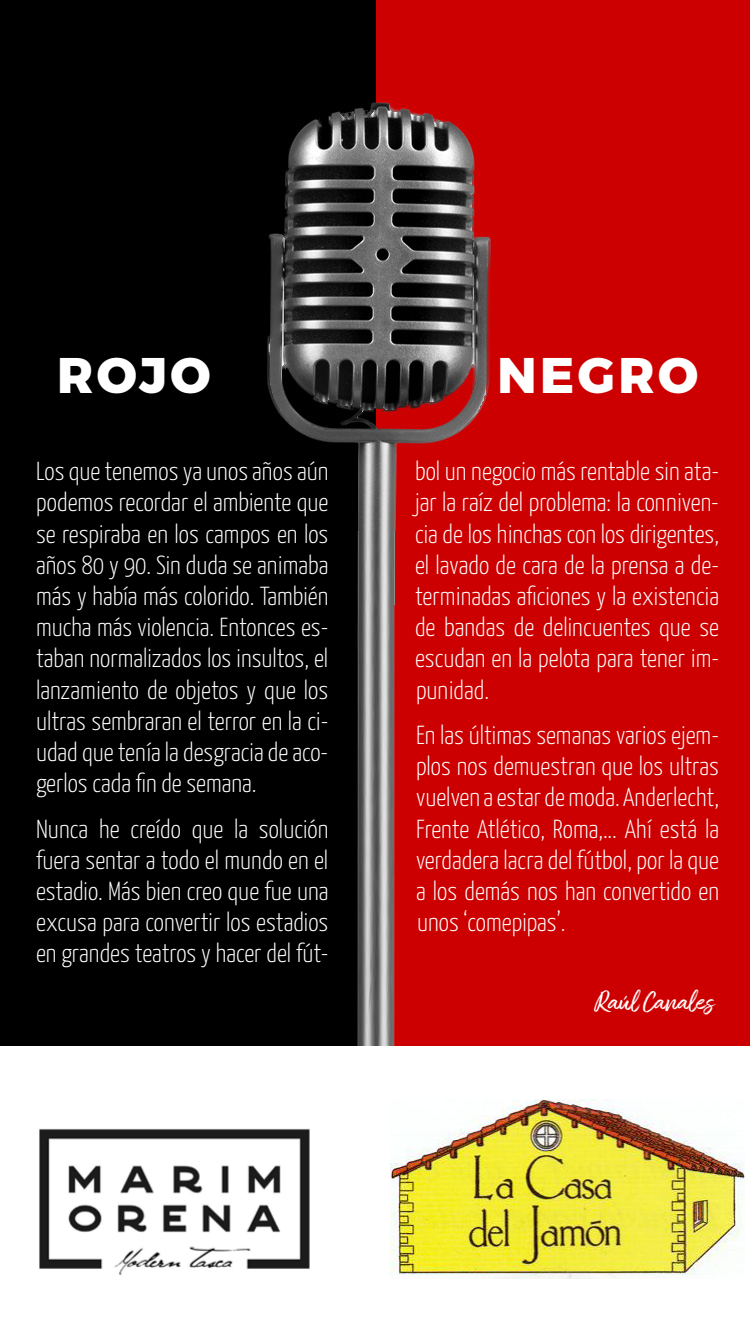
<style>
.page{position:relative;width:750px;height:1334px;background:#fff}
.page>*{position:absolute;margin:0;border:0;box-sizing:border-box;transform-origin:0 0}
.t1{font:800 50px "Montserrat";letter-spacing:.07em;color:#fff}
.t2{font:28px "Amithen";color:#fff}
.t3{font:300 26px/31.2px "Yanone Kaffeesatz";color:#fff;text-align:justify}
</style>
<div class="page">
<img style="left:0;top:0;width:750px;height:1046px">
<img style="left:39px;top:1128px;width:271px;height:147px">
<img style="left:390px;top:1099px;width:354px;height:180px">
<h1 class="t1" style="left:57px;top:344px;width:155px">ROJO</h1>
<h1 class="t1" style="left:498px;top:344px;width:202px">NEGRO</h1>
<p class="t3" style="left:36px;top:454px;width:294px">Los que tenemos ya unos años aún podemos recordar el ambiente que se respiraba en los campos en los años 80 y 90. Sin duda se animaba más y había más colorido. También mucha más violencia. Entonces es&shy;taban normalizados los insultos, el lanzamiento de objetos y que los ultras sembraran el terror en la ci&shy;udad que tenía la desgracia de aco&shy;gerlos cada fin de semana.</p>
<p class="t3" style="left:36px;top:811px;width:294px">Nunca he creído que la solución fuera sentar a todo el mundo en el estadio. Más bien creo que fue una excusa para convertir los estadios en grandes teatros y hacer del fút-</p>
<p class="t3" style="left:415px;top:454px;width:306px">bol un negocio más rentable sin ata&shy;jar la raíz del problema: la conniven&shy;cia de los hinchas con los dirigentes, el lavado de cara de la prensa a de&shy;terminadas aficiones y la existencia de bandas de delincuentes que se escudan en la pelota para tener im&shy;punidad.</p>
<p class="t3" style="left:416px;top:718px;width:305px">En las últimas semanas varios ejem&shy;plos nos demuestran que los ultras vuelven a estar de moda. Anderlecht, Frente Atlético, Roma,... Ahí está la verdadera lacra del fútbol, por la que a los demás nos han convertido en unos ‘comepipas’.</p>
<p class="t2" style="left:594px;top:985px;width:121px">Raúl Canales</p>
</div>
